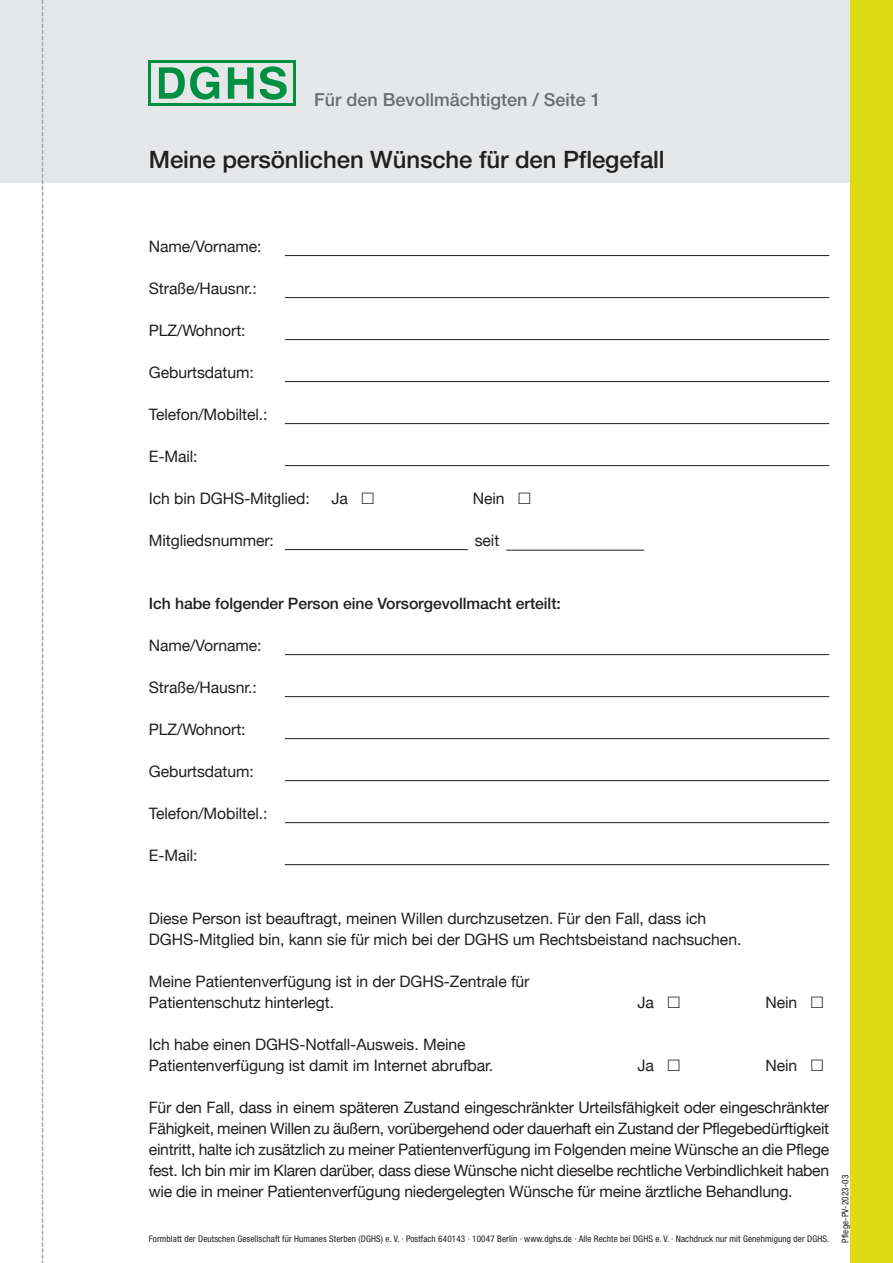
<style>
.page{position:relative;width:893px;height:1263px;background:#fff}
.page>*{position:absolute;margin:0;border:0;box-sizing:border-box;transform-origin:0 0}
.t1{font:500 24px "Helvetica Neue";letter-spacing:-.005em;color:#231f20}
.t2{font:500 18px "Helvetica Neue";color:#6c6d70}
.t3{font:15.75px/21px "Helvetica Neue";letter-spacing:-.005em;color:#231f20}
.t4{font:500 15.75px "Helvetica Neue";letter-spacing:-.005em;color:#231f20}
.t5{font:condensed 9.15px "Helvetica Neue";letter-spacing:.015em;color:#231f20}
</style>
<div class="page">
<div style="left:0;top:0;width:893px;height:182px;background:#e6e7e9"></div>
<svg style="left:42px;top:0;width:1px;height:1263px"></svg>
<hr style="left:285px;top:255px;width:544px;height:1px;background:#231f20">
<hr style="left:285px;top:297px;width:544px;height:1px;background:#231f20">
<hr style="left:285px;top:339px;width:544px;height:1px;background:#231f20">
<hr style="left:285px;top:381px;width:544px;height:1px;background:#231f20">
<hr style="left:285px;top:423px;width:544px;height:1px;background:#231f20">
<hr style="left:285px;top:465px;width:544px;height:1px;background:#231f20">
<hr style="left:285px;top:549px;width:183px;height:1px;background:#231f20">
<hr style="left:285px;top:654px;width:544px;height:1px;background:#231f20">
<hr style="left:285px;top:696px;width:544px;height:1px;background:#231f20">
<hr style="left:285px;top:738px;width:544px;height:1px;background:#231f20">
<hr style="left:285px;top:780px;width:544px;height:1px;background:#231f20">
<hr style="left:285px;top:822px;width:544px;height:1px;background:#231f20">
<hr style="left:285px;top:864px;width:544px;height:1px;background:#231f20">
<div style="left:850px;top:0;width:43px;height:1263px;background:#dddb13"></div>
<svg style="left:228px;top:66px;width:59px;height:34px"></svg>
<svg style="left:159px;top:66px;width:60px;height:34px"></svg>
<hr style="left:149px;top:60px;width:147px;height:3px;background:#009041">
<hr style="left:149px;top:103px;width:147px;height:3px;background:#009041">
<hr style="left:293px;top:60px;width:3px;height:46px;background:#009041">
<hr style="left:148px;top:60px;width:3px;height:46px;background:#009041">
<hr style="left:506px;top:550px;width:138px;height:1px;background:#231f20">
<p class="t2" style="left:314px;top:93px;width:288px">Für den Bevollmächtigten / Seite 1</p>
<p class="t1" style="left:149px;top:151px;width:517px">Meine persönlichen Wünsche für den Pflegefall</p>
<p class="t3" style="left:149px;top:236px;width:114px">Name/Vorname:</p>
<p class="t3" style="left:149px;top:278px;width:109px">Straße/Hausnr.:</p>
<p class="t3" style="left:149px;top:320px;width:98px">PLZ/Wohnort:</p>
<p class="t3" style="left:149px;top:362px;width:106px">Geburtsdatum:</p>
<p class="t3" style="left:149px;top:404px;width:120px">Telefon/Mobiltel.:</p>
<p class="t3" style="left:149px;top:446px;width:50px">E-Mail:</p>
<p class="t3" style="left:149px;top:488px;width:163px">Ich bin DGHS-Mitglied:</p>
<p class="t3" style="left:331px;top:488px;width:18px">Ja</p>
<p class="t3" style="left:473px;top:488px;width:33px">Nein</p>
<p class="t3" style="left:149px;top:530px;width:127px">Mitgliedsnummer:</p>
<p class="t3" style="left:475px;top:530px;width:26px">seit</p>
<p class="t4" style="left:149px;top:598px;width:414px">Ich habe folgender Person eine Vorsorgevollmacht erteilt:</p>
<p class="t3" style="left:149px;top:635px;width:114px">Name/Vorname:</p>
<p class="t3" style="left:149px;top:677px;width:109px">Straße/Hausnr.:</p>
<p class="t3" style="left:149px;top:719px;width:98px">PLZ/Wohnort:</p>
<p class="t3" style="left:149px;top:761px;width:106px">Geburtsdatum:</p>
<p class="t3" style="left:149px;top:803px;width:120px">Telefon/Mobiltel.:</p>
<p class="t3" style="left:149px;top:845px;width:50px">E-Mail:</p>
<p class="t3" style="left:149px;top:908px;width:594px">Diese Person ist beauftragt, meinen Willen durchzusetzen. Für den Fall, dass ich<br>DGHS-Mitglied bin, kann sie für mich bei der DGHS um Rechtsbeistand nachsuchen.</p>
<p class="t3" style="left:149px;top:971px;width:382px">Meine Patientenverfügung ist in der DGHS-Zentrale für</p>
<p class="t3" style="left:149px;top:992px;width:187px">Patientenschutz hinterlegt.</p>
<p class="t3" style="left:637px;top:992px;width:18px">Ja</p>
<p class="t3" style="left:765px;top:992px;width:33px">Nein</p>
<p class="t3" style="left:149px;top:1034px;width:318px">Ich habe einen DGHS-Notfall-Ausweis. Meine</p>
<p class="t3" style="left:149px;top:1055px;width:346px">Patientenverfügung ist damit im Internet abrufbar.</p>
<p class="t3" style="left:637px;top:1055px;width:18px">Ja</p>
<p class="t3" style="left:765px;top:1055px;width:33px">Nein</p>
<p class="t3" style="left:149px;top:1097px;width:682px;text-align:justify">Für den Fall, dass in einem späteren Zustand eingeschränkter Urteilsfähigkeit oder eingeschränkter Fähigkeit, meinen Willen zu äußern, vorübergehend oder dauerhaft ein Zustand der Pflegebedürftigkeit eintritt, halte ich zusätzlich zu meiner Patientenverfügung im Folgenden meine Wünsche an die Pflege fest. Ich bin mir im Klaren darüber, dass diese Wünsche nicht dieselbe rechtliche Verbindlichkeit haben wie die in meiner Patientenverfügung niedergelegten Wünsche für meine ärztliche Behandlung.</p>
<p class="t5" style="left:149px;top:1235px;width:682px">Formblatt der Deutschen Gesellschaft für Humanes Sterben (DGHS) e. V. · Postfach 640143 · 10047 Berlin · www.dghs.de · Alle Rechte bei DGHS e. V. · Nachdruck nur mit Genehmigung der DGHS.</p>
<p class="t5" style="left:842px;top:1242px;width:69px;rotate:-90deg">Pflege-PV-2023-03</p>
</div>
